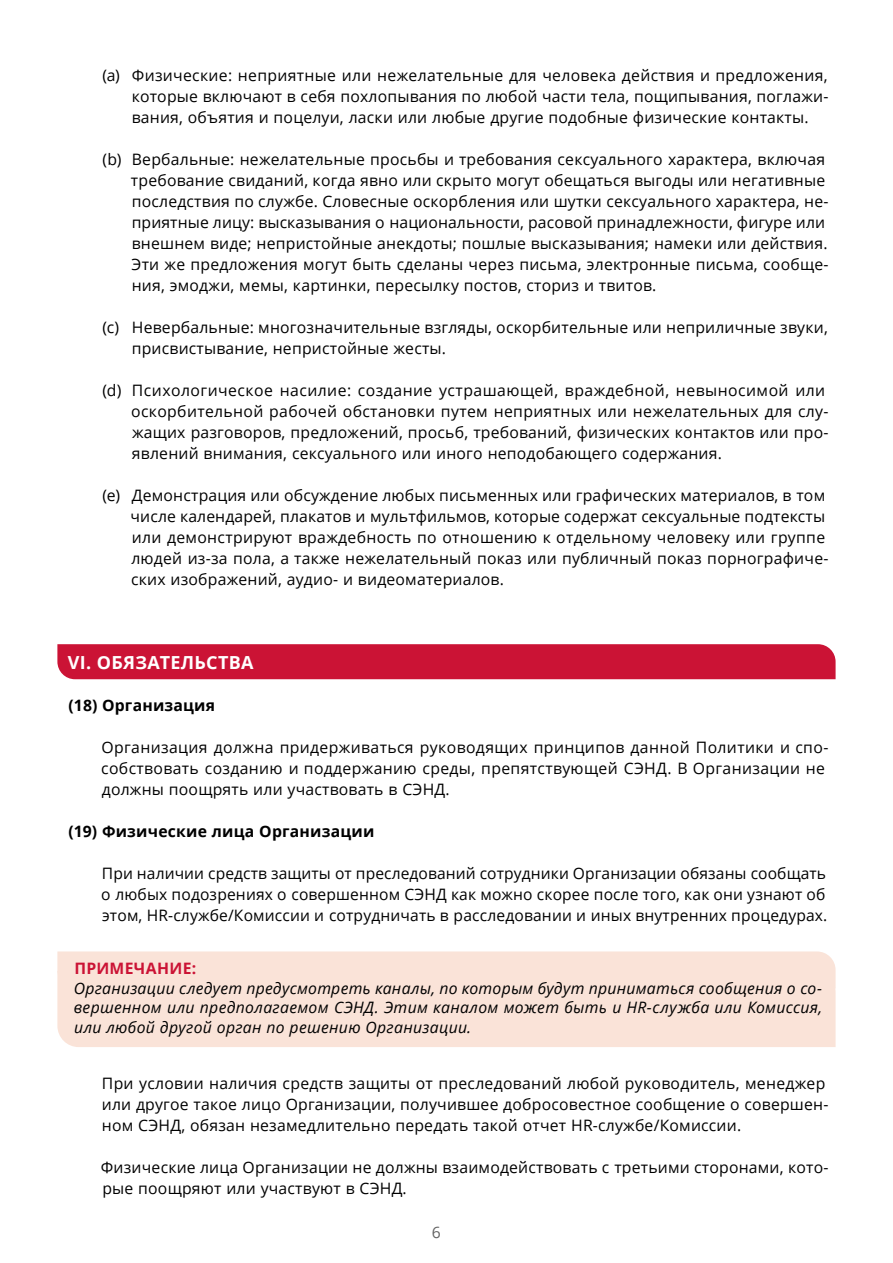
<style>
.page{position:relative;width:893px;height:1263px;background:#fff}
.page>*{position:absolute;margin:0;border:0;box-sizing:border-box;transform-origin:0 0}
.t1{font:700 18px "Open Sans";letter-spacing:.015em;color:#fff}
.t2{font:15.75px/21px "Open Sans";letter-spacing:.015em;color:#000}
.t3{font:italic 15.75px/19.5px "Open Sans";letter-spacing:.02em;color:#000;text-align:justify}
.t4{font:700 15.75px "Open Sans";letter-spacing:.015em;color:#000}
.t5{font:700 15.75px "Open Sans";letter-spacing:.015em;color:#cb1335}
.t6{font:15.75px "Open Sans";color:#636363}
</style>
<div class="page">
<div style="left:57px;top:644px;width:779px;height:35px;background:#cb1335"></div>
<div style="left:57px;top:951px;width:779px;height:20px;background:#fae3d8"></div>
<div style="left:57px;top:971px;width:779px;height:76px;background:#fae3d8"></div>
<p class="t2" style="left:132px;top:64px;width:698px;text-align:justify;text-indent:-29px">(a) Физические: неприятные или нежелательные для человека действия и предложения, которые включают в себя похлопывания по любой части тела, пощипывания, поглажи&shy;вания, объятия и поцелуи, ласки или любые другие подобные физические контакты.</p>
<p class="t2" style="left:131px;top:148px;width:699px;text-indent:-28px">(b) Вербальные: нежелательные просьбы и требования сексуального характера, включая требование свиданий, когда явно или скрыто могут обещаться выгоды или негативные последствия по службе. Словесные оскорбления или шутки сексуального характера, не&shy;приятные лицу: высказывания о национальности, расовой принадлежности, фигуре или внешнем виде; непристойные анекдоты; пошлые высказывания; намеки или действия.<br>Эти же предложения могут быть сделаны через письма, электронные письма, сообще&shy;ния, эмоджи, мемы, картинки, пересылку постов, сториз и твитов.</p>
<p class="t2" style="left:132px;top:316px;width:698px;text-indent:-29px">(c) Невербальные: многозначительные взгляды, оскорбительные или неприличные звуки, присвистывание, непристойные жесты.</p>
<p class="t2" style="left:131px;top:379px;width:699px;text-indent:-29px">(d) Психологическое насилие: создание устрашающей, враждебной, невыносимой или оскорбительной рабочей обстановки путем неприятных или нежелательных для слу&shy;жащих разговоров, предложений, просьб, требований, физических контактов или про&shy;явлений внимания, сексуального или иного неподобающего содержания.</p>
<p class="t2" style="left:131px;top:484px;width:699px;text-indent:-28px">(e) Демонстрация или обсуждение любых письменных или графических материалов, в том числе календарей, плакатов и мультфильмов, которые содержат сексуальные подтексты или демонстрируют враждебность по отношению к отдельному человеку или группе людей из-за пола, а также нежелательный показ или публичный показ порнографиче&shy;ских изображений, аудио- и видеоматериалов.</p>
<p class="t1" style="left:68px;top:649px;width:187px">VI. ОБЯЗАТЕЛЬСТВА</p>
<p class="t4" style="left:68px;top:694px;width:148px">(18) Организация</p>
<p class="t2" style="left:101px;top:736px;width:729px">Организация должна придерживаться руководящих принципов данной Политики и спо&shy;собствовать созданию и поддержанию среды, препятствующей СЭНД. В Организации не должны поощрять или участвовать в СЭНД.</p>
<p class="t4" style="left:68px;top:820px;width:308px">(19) Физические лица Организации</p>
<p class="t2" style="left:101px;top:862px;width:728px">При наличии средств защиты от преследований сотрудники Организации обязаны сообщать о любых подозрениях о совершенном СЭНД как можно скорее после того, как они узнают об этом, HR-службе/Комиссии и сотрудничать в расследовании и иных внутренних процедурах.</p>
<p class="t5" style="left:74px;top:957px;width:123px">ПРИМЕЧАНИЕ:</p>
<p class="t3" style="left:74px;top:978px;width:750px">Организации следует предусмотреть каналы, по которым будут приниматься сообщения о со&shy;вершенном или предполагаемом СЭНД. Этим каналом может быть и HR-служба или Комиссия, или любой другой орган по решению Организации.</p>
<p class="t2" style="left:102px;top:1072px;width:728px">При условии наличия средств защиты от преследований любой руководитель, менеджер или другое такое лицо Организации, получившее добросовестное сообщение о совершен&shy;ном СЭНД, обязан незамедлительно передать такой отчет HR-службе/Комиссии.</p>
<p class="t2" style="left:101px;top:1156px;width:729px">Физические лица Организации не должны взаимодействовать с третьими сторонами, кото&shy;рые поощряют или участвуют в СЭНД.</p>
<p class="t6" style="left:432px;top:1221px;width:11px">6</p>
</div>
